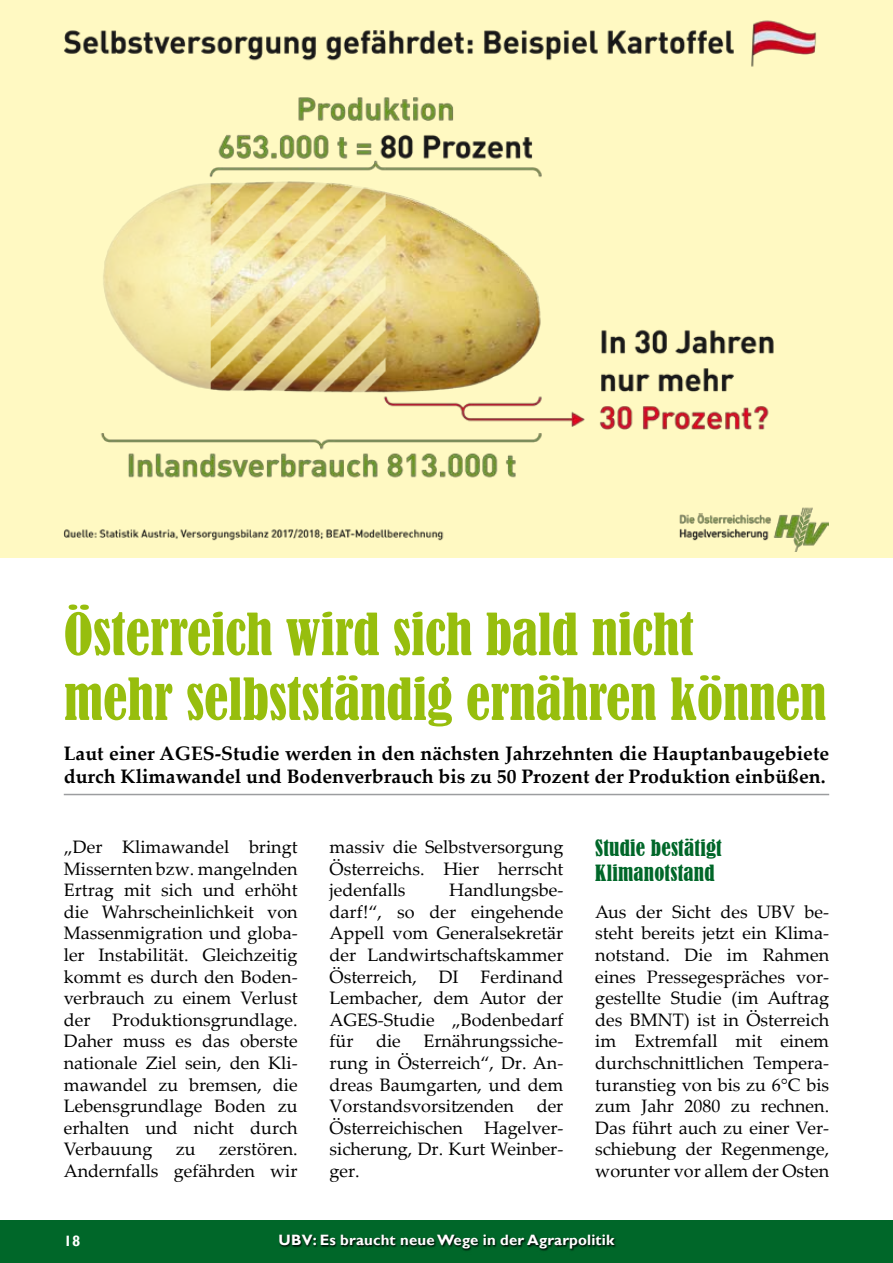
<style>
.page{position:relative;width:893px;height:1263px;background:#fff}
.page>*{position:absolute;margin:0;border:0;box-sizing:border-box;transform-origin:0 0}
.t1{font:condensed 54px/64.8px "Bernard";color:#97be0d}
.t2{font:condensed 21px/25.2px "Bernard";letter-spacing:.01em;color:#006729}
.t3{font:700 19.5px/23.4px "Palatino Linotype";color:#000}
.t4{font:18px/21.6px "Palatino Linotype";color:#000;text-align:justify}
.t5{font:700 15px "Gill Sans";letter-spacing:.01em;color:#fff}
</style>
<div class="page">
<div style="left:0;top:1220px;width:893px;height:43px;background:#006729"></div>
<svg style="left:279px;top:1234px;width:337px;height:17px"></svg>
<div style="left:0;top:0;width:893px;height:558px;background:#fff9c2"></div>
<img style="left:63px;top:20px;width:765px;height:532px">
<hr style="left:64px;top:794px;width:765px;height:1px;background:#9c9d9f">
<h1 class="t1" style="left:64px;top:603px;width:764px">Österreich wird sich bald nicht<br>mehr selbstständig ernähren können</h1>
<p class="t3" style="left:64px;top:741px;width:767px">Laut einer AGES-Studie werden in den nächsten Jahrzehnten die Hauptanbaugebiete durch Klimawandel und Bodenverbrauch bis zu 50 Prozent der Produktion einbüßen.</p>
<p class="t4" style="left:64px;top:835px;width:235px">„Der Klimawandel bringt Missernten bzw. mangelnden Ertrag mit sich und erhöht die Wahrscheinlichkeit von Massenmigration und globa&shy;ler Instabilität. Gleichzeitig kommt es durch den Boden&shy;verbrauch zu einem Verlust der Produktionsgrundlage.<br>Daher muss es das oberste nationale Ziel sein, den Kli&shy;mawandel zu bremsen, die Lebensgrundlage Boden zu erhalten und nicht durch Verbauung</p>
<p class="t4" style="left:64px;top:1138px;width:235px;text-align:right">zerstören.<br>Andernfalls gefährden wir</p>
<p class="t4" style="left:176px;top:1138px;width:21px">zu</p>
<p class="t4" style="left:330px;top:835px;width:235px">massiv die Selbstversorgung Österreichs. Hier herrscht jedenfalls</p>
<p class="t4" style="left:330px;top:879px;width:235px;text-indent:120px">Handlungsbe&shy;darf!“, so der eingehende Appell vom Generalsekretär der Landwirtschaftskammer Österreich, DI Ferdinand Lembacher, dem Autor der AGES-Studie „Bodenbedarf für die Ernährungssiche&shy;rung in Österreich“, Dr. An&shy;dreas Baumgarten, und dem Vorstandsvorsitzenden</p>
<p class="t4" style="left:330px;top:1095px;width:235px;text-indent:207px">der Österreichischen Hagelver&shy;sicherung, Dr. Kurt Weinber&shy;ger.</p>
<p class="t2" style="left:595px;top:836px;width:128px">Studie bestätigt<br>Klimanotstand</p>
<p class="t4" style="left:595px;top:900px;width:235px">Aus der Sicht des UBV be&shy;steht bereits jetzt ein Klima&shy;notstand. Die im Rahmen eines Pressegespräches vor&shy;gestellte Studie (im Auftrag des BMNT) ist in Österreich im Extremfall mit einem durchschnittlichen Tempera&shy;turanstieg von bis zu 6°C bis zum Jahr 2080 zu rechnen.<br>Das führt auch zu einer Ver&shy;schiebung der Regenmenge, worunter vor allem der Osten</p>
<p class="t5" style="left:64px;top:1231px;width:18px">18</p>
<p class="t5" style="left:279px;top:1231px;width:337px">UBV: Es braucht neue Wege in der Agrarpolitik</p>
</div>
